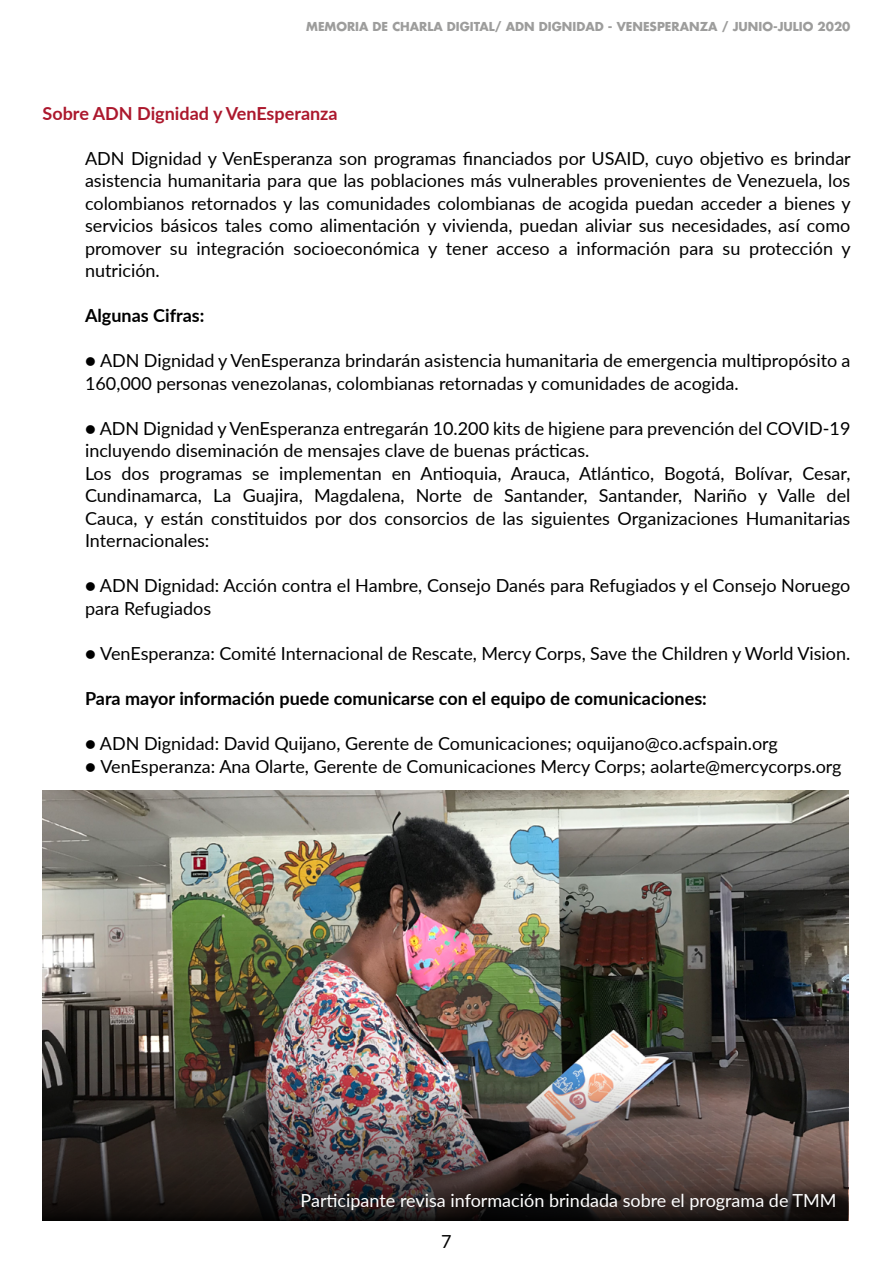
<style>
.page{position:relative;width:893px;height:1263px;background:#fff}
.page>*{position:absolute;margin:0;border:0;box-sizing:border-box;transform-origin:0 0}
.t1{font:18px/22.5px "Lato";color:#000}
.t2{font:700 18px "Lato";color:#000}
.t3{font:18px "Lato";color:#fff}
.t4{font:700 18px "Lato";color:#ac182d}
.t5{font:700 12px "Futura LT";color:#9d9d9c}
</style>
<div class="page">
<img style="left:43px;top:791px;width:805px;height:280px">
<img style="left:43px;top:1071px;width:805px;height:150px">
<p class="t5" style="left:306px;top:18px;width:546px">MEMORIA DE CHARLA DIGITAL/ ADN DIGNIDAD - VENESPERANZA / JUNIO-JULIO 2020</p>
<p class="t4" style="left:43px;top:100px;width:297px">Sobre ADN Dignidad y VenEsperanza</p>
<p class="t1" style="left:85px;top:146px;width:767px;text-align:justify">ADN Dignidad y VenEsperanza son programas financiados por USAID, cuyo objetivo es brindar asistencia humanitaria para que las poblaciones más vulnerables provenientes de Venezuela, los colombianos retornados y las comunidades colombianas de acogida puedan acceder a bienes y servicios básicos tales como alimentación y vivienda, puedan aliviar sus necesidades, así como promover su integración socioeconómica y tener acceso a información para su protección y nutrición.</p>
<p class="t2" style="left:85px;top:303px;width:121px">Algunas Cifras:</p>
<p class="t1" style="left:85px;top:349px;width:767px">● ADN Dignidad y VenEsperanza brindarán asistencia humanitaria de emergencia multipropósito a<br>160,000 personas venezolanas, colombianas retornadas y comunidades de acogida.</p>
<p class="t1" style="left:85px;top:416px;width:767px">● ADN Dignidad y VenEsperanza entregarán 10.200 kits de higiene para prevención del COVID-19 incluyendo diseminación de mensajes clave de buenas prácticas.<br>Los dos programas se implementan en Antioquia, Arauca, Atlántico, Bogotá, Bolívar, Cesar, Cundinamarca, La Guajira, Magdalena, Norte de Santander, Santander, Nariño y Valle del Cauca, y están constituidos por dos consorcios de las siguientes Organizaciones Humanitarias Internacionales:</p>
<p class="t1" style="left:85px;top:574px;width:767px">● ADN Dignidad: Acción contra el Hambre, Consejo Danés para Refugiados y el Consejo Noruego para Refugiados</p>
<p class="t1" style="left:85px;top:641px;width:767px">● VenEsperanza: Comité Internacional de Rescate, Mercy Corps, Save the Children y World Vision.</p>
<p class="t2" style="left:85px;top:685px;width:623px">Para mayor información puede comunicarse con el equipo de comunicaciones:</p>
<p class="t1" style="left:85px;top:731px;width:694px">● ADN Dignidad: David Quijano, Gerente de Comunicaciones; oquijano@co.acfspain.org</p>
<p class="t1" style="left:85px;top:754px;width:758px">● VenEsperanza: Ana Olarte, Gerente de Comunicaciones Mercy Corps; aolarte@mercycorps.org</p>
<p class="t3" style="left:301px;top:1188px;width:538px">Participante revisa información brindada sobre el programa de TMM</p>
<p class="t1" style="left:441px;top:1230px;width:12px">7</p>
</div>
